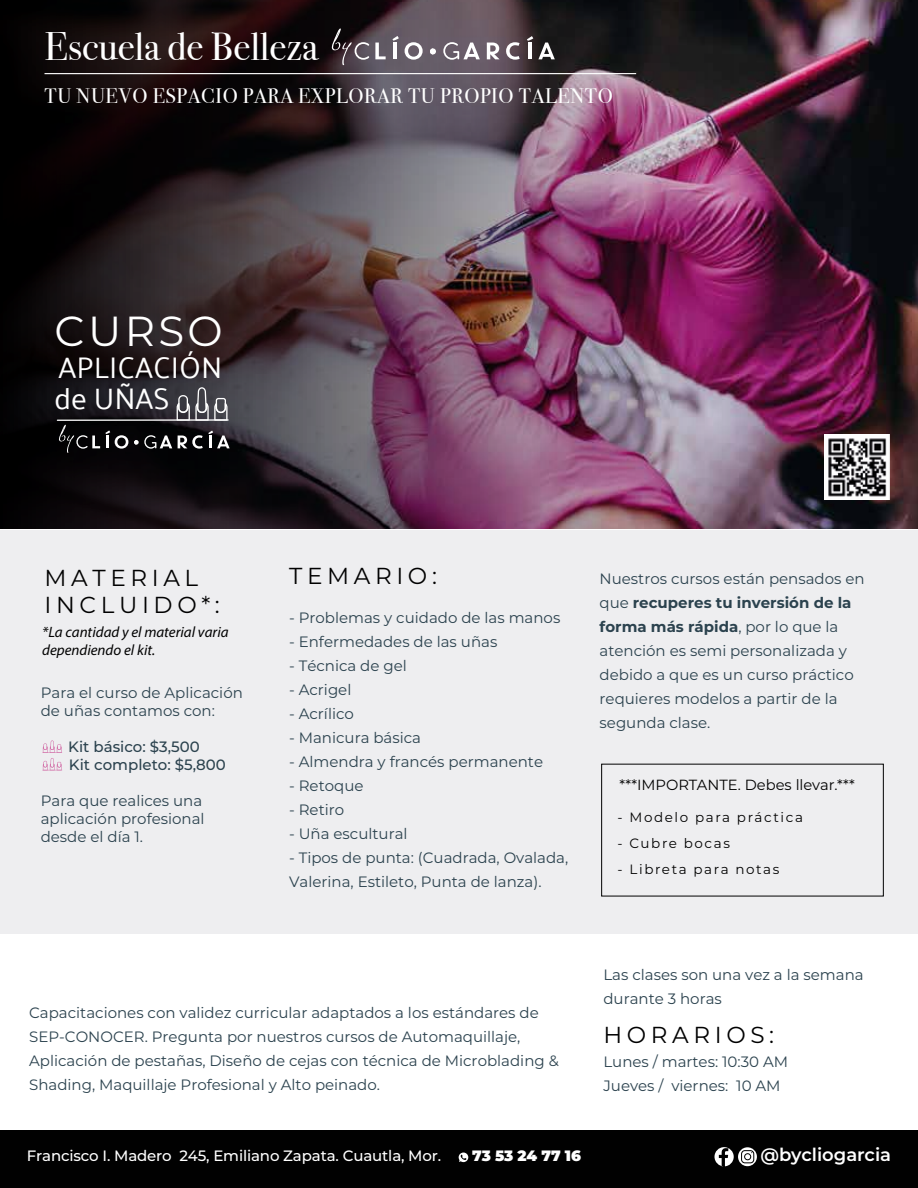
<style>
.page{position:relative;width:918px;height:1188px;background:#fff}
.page>*{position:absolute;margin:0;border:0;box-sizing:border-box;transform-origin:0 0}
.t1{font:42px "Montserrat";letter-spacing:.08em;color:#fff}
.t2{font:39.75px "Bodoni Svty Two OSITCTT";color:#fff}
.t3{font:29.85px/30.8px "Palanquin";color:#fff}
.t4{font:23.1px/27.8px "Montserrat";letter-spacing:.2em;color:#010101}
.t5{font:21px "Bodoni Svty Two OSITCTT";letter-spacing:.03em;color:#fff}
.t6{font:600 18px "Montserrat";color:#fff}
.t7{font:15px/24px "Montserrat";color:#2b424e}
.t8{font:500 15px "Montserrat";letter-spacing:-.01em;color:#fff}
.t9{font:italic 15px/18px "Myriad Pro";color:#010101}
.t10{font:500 15px/18px "Montserrat";color:#2b424e}
.t11{font:900 15px "Montserrat";letter-spacing:-.01em;color:#fff}
.t12{font:14.7px "Montserrat";color:#010101}
.t13{font:13.5px "Montserrat";letter-spacing:.12em;color:#010101}
.s1{font-weight:700}
</style>
<div class="page">
<img style="left:0;top:0;width:918px;height:529px">
<div style="left:0;top:530px;width:918px;height:404px;background:#eeeef0"></div>
<img style="left:825px;top:435px;width:65px;height:65px">
<svg style="left:331px;top:29px;width:38px;height:36px"></svg>
<svg style="left:375px;top:43px;width:11px;height:16px"></svg>
<hr style="left:393px;top:43px;width:4px;height:16px;background:#fff">
<svg style="left:405px;top:42px;width:18px;height:18px"></svg>
<svg style="left:430px;top:48px;width:6px;height:6px"></svg>
<svg style="left:443px;top:42px;width:37px;height:18px"></svg>
<svg style="left:487px;top:43px;width:13px;height:16px"></svg>
<svg style="left:506px;top:42px;width:14px;height:18px"></svg>
<svg style="left:527px;top:36px;width:28px;height:23px"></svg>
<svg style="left:392px;top:36px;width:7px;height:5px"></svg>
<hr style="left:45px;top:73px;width:591px;height:1px;background:#fff">
<hr style="left:57px;top:419px;width:171px;height:2px;background:#fff">
<svg style="left:134px;top:435px;width:38px;height:14px"></svg>
<svg style="left:178px;top:431px;width:52px;height:18px"></svg>
<svg style="left:58px;top:425px;width:70px;height:28px;background:#252526"></svg>
<div style="left:0;top:1130px;width:918px;height:58px;background:#010101"></div>
<svg style="left:714px;top:1147px;width:43px;height:19px"></svg>
<svg style="left:459px;top:1153px;width:9px;height:9px"></svg>
<svg style="left:177px;top:387px;width:51px;height:34px;background:#6a696f"></svg>
<svg style="left:42px;top:740px;width:20px;height:31px"></svg>
<div style="left:601px;top:764px;width:283px;height:132px;border:1px solid #010101"></div>
<h2 class="t2" style="left:45px;top:23px;width:275px">Escuela de Belleza</h2>
<h3 class="t5" style="left:45px;top:83px;width:570px">TU NUEVO ESPACIO PARA EXPLORAR TU PROPIO TALENTO</h3>
<h1 class="t1" style="left:54px;top:302px;width:170px">CURSO</h1>
<h3 class="t3" style="left:55px;top:353px;width:169px">APLICACIÓN de UÑAS</h3>
<h3 class="t4" style="left:45px;top:563px;width:177px">MATERIAL<br>INCLUIDO*:</h3>
<p class="t9" style="left:42px;top:623px;width:188px">*La cantidad y el material varia dependiendo el kit.</p>
<p class="t7" style="left:41px;top:683px;width:204px;line-height:18px">Para el curso de Aplicación de uñas contamos con:</p>
<p class="t10" style="left:68px;top:737px;width:159px">Kit básico: $3,500<br>Kit completo: $5,800</p>
<p class="t7" style="left:41px;top:791px;width:165px;line-height:18px">Para que realices una aplicación profesional desde el día 1.</p>
<h3 class="t4" style="left:289px;top:561px;width:149px">TEMARIO:</h3>
<p class="t7" style="left:289px;top:605px;width:273px">- Problemas y cuidado de las manos</p>
<p class="t7" style="left:289px;top:629px;width:210px">- Enfermedades de las uñas</p>
<p class="t7" style="left:289px;top:653px;width:119px">- Técnica de gel</p>
<p class="t7" style="left:289px;top:677px;width:64px">- Acrigel</p>
<p class="t7" style="left:289px;top:701px;width:66px">- Acrílico</p>
<p class="t7" style="left:289px;top:725px;width:134px">- Manicura básica</p>
<p class="t7" style="left:289px;top:749px;width:256px">- Almendra y francés permanente</p>
<p class="t7" style="left:289px;top:773px;width:76px">- Retoque</p>
<p class="t7" style="left:289px;top:797px;width:57px">- Retiro</p>
<p class="t7" style="left:289px;top:821px;width:120px">- Uña escultural</p>
<p class="t7" style="left:289px;top:845px;width:281px">- Tipos de punta: (Cuadrada, Ovalada,<br>Valerina, Estileto, Punta de lanza).</p>
<p class="t7" style="left:29px;top:1000px;width:531px">Capacitaciones con validez curricular adaptados a los estándares de SEP-CONOCER. Pregunta por nuestros cursos de Automaquillaje, Aplicación de pestañas, Diseño de cejas con técnica de Microblading &amp; Shading, Maquillaje Profesional y Alto peinado.</p>
<p class="t7" style="left:600px;top:566px;width:267px">Nuestros cursos están pensados en que <span class="s1">recuperes tu inversión de la forma más rápida</span>, por lo que la atención es semi personalizada y debido a que es un curso práctico requieres modelos a partir de la segunda clase.</p>
<p class="t12" style="left:620px;top:775px;width:237px">***IMPORTANTE. Debes llevar.***</p>
<p class="t13" style="left:618px;top:808px;width:187px">- Modelo para práctica</p>
<p class="t13" style="left:618px;top:834px;width:114px">- Cubre bocas</p>
<p class="t13" style="left:618px;top:860px;width:163px">- Libreta para notas</p>
<p class="t7" style="left:603px;top:962px;width:262px">Las clases son una vez a la semana durante 3 horas</p>
<h3 class="t4" style="left:603px;top:1020px;width:172px">HORARIOS:</h3>
<p class="t7" style="left:603px;top:1049px;width:186px">Lunes / martes: 10:30 AM<br>Jueves / viernes: 10 AM</p>
<p class="t8" style="left:27px;top:1146px;width:416px">Francisco I. Madero 245, Emiliano Zapata. Cuautla, Mor.</p>
<p class="t11" style="left:472px;top:1145px;width:110px">73 53 24 77 16</p>
<p class="t6" style="left:761px;top:1141px;width:132px">@bycliogarcia</p>
</div>
